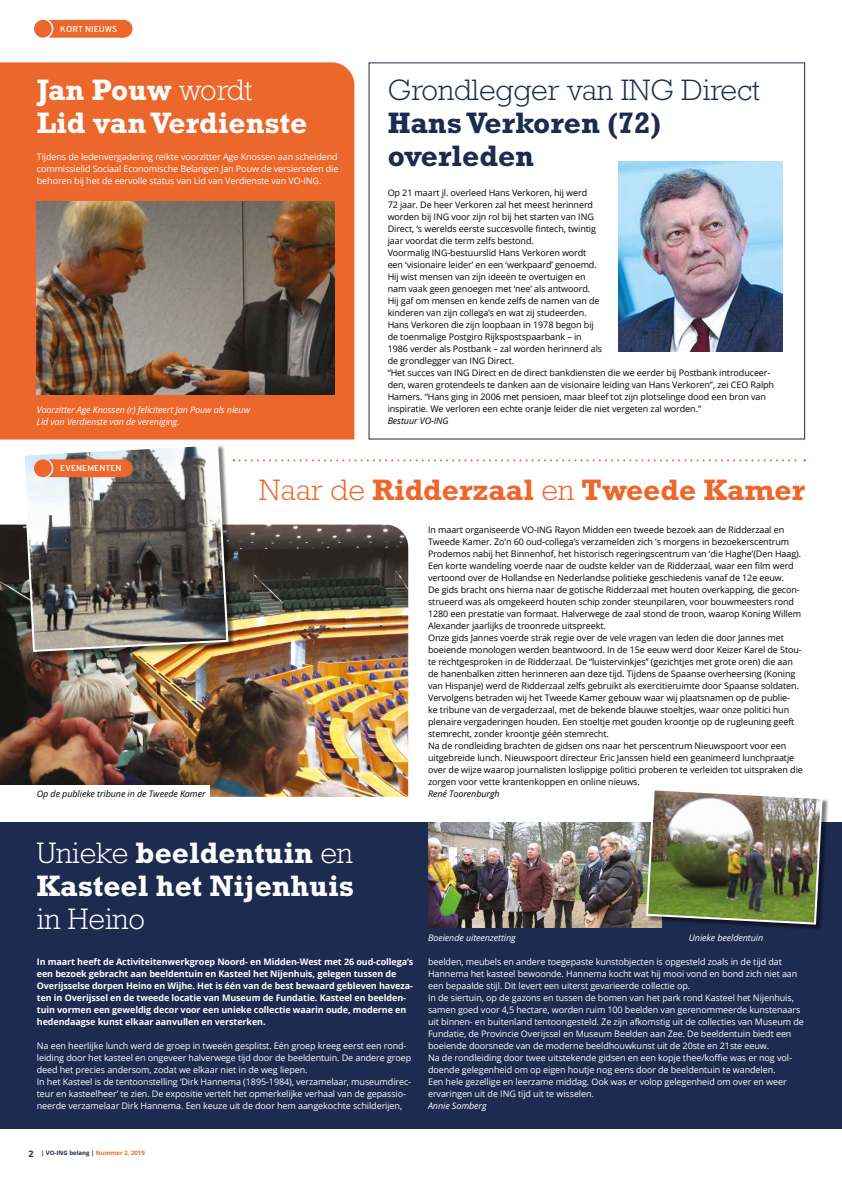
<style>
.page{position:relative;width:842px;height:1191px;background:#fff}
.page>*{position:absolute;margin:0;border:0;box-sizing:border-box;transform-origin:0 0}
.t1{font:700 30px/33px "Rockwell";color:#fff}
.t2{font:700 30px "Rockwell";color:#ec672c}
.t3{font:700 30px/33px "Rockwell";color:#1e2b51}
.t4{font:300 30px "Rockwell";color:#1e2b51}
.t5{font:300 30px "Rockwell";color:#fff}
.t6{font:9px/12px "Open Sans";letter-spacing:-.01em;color:#000}
.t7{font:9px/12px "Open Sans";letter-spacing:-.01em;color:#fff}
.t8{font:700 9px/12px "Open Sans";letter-spacing:-.01em;color:#fff}
.t9{font:italic 9px/12px "Open Sans";letter-spacing:-.01em;color:#fff}
.t10{font:italic 9px "Open Sans";letter-spacing:-.01em;color:#000}
.t11{font:8.5px "Overpass";letter-spacing:.005em;color:#fff}
.t12{font:700 6px "Open Sans";color:#1e2b51}
.s1{font-weight:300}
.s2{font-size:9px}
.s3{color:#ec672c}
</style>
<div class="page">
<div style="left:0;top:822px;width:842px;height:306px;background:#1e2b51"></div>
<div style="left:0;top:62px;width:354px;height:377px;background:#ec672c"></div>
<div style="left:115px;top:20px;width:18px;height:18px;background:#ec672c;border-radius:50%"></div>
<svg style="left:48px;top:20px;width:76px;height:18px"></svg>
<div style="left:34px;top:20px;width:18px;height:18px;background:#ec672c;border-radius:50%"></div>
<img style="left:37px;top:201px;width:297px;height:193px">
<img style="left:618px;top:162px;width:164px;height:189px">
<img style="left:428px;top:822px;width:219px;height:105px">
<div style="left:647px;top:789px;width:182px;height:142px;background:#000;opacity:.5"></div>
<img style="left:645px;top:789px;width:179px;height:136px">
<img style="left:0;top:524px;width:408px;height:273px">
<div style="left:24px;top:445px;width:211px;height:214px;background:#000;opacity:.5"></div>
<img style="left:22px;top:445px;width:207px;height:208px">
<svg style="left:233px;top:459px;width:572px;height:2px"></svg>
<div style="left:115px;top:459px;width:18px;height:18px;background:#ec672c;border-radius:50%"></div>
<svg style="left:48px;top:459px;width:76px;height:18px"></svg>
<div style="left:34px;top:459px;width:18px;height:18px;background:#ec672c;border-radius:50%"></div>
<div style="left:0;top:784px;width:210px;height:20px;background:#fff"></div>
<p class="t11" style="left:60px;top:24px;width:58px">KORT NIEUWS</p>
<h1 class="t1" style="left:37px;top:73px;width:272px">Jan Pouw <span class="s1">wordt<br></span>Lid van Verdienste</h1>
<h1 class="t4" style="left:388px;top:73px;width:374px">Grondlegger van ING Direct</h1>
<h1 class="t3" style="left:388px;top:106px;width:275px">Hans Verkoren (72) overleden</h1>
<p class="t7" style="left:37px;top:151px;width:303px;text-align:justify">Tijdens de ledenvergadering reikte voorzitter Age Knossen aan scheidend commissielid Sociaal Economische Belangen Jan Pouw de versierselen die behoren bij het de eervolle status van Lid van Verdienste van VO-ING.</p>
<p class="t9" style="left:37px;top:403px;width:215px">Voorzitter Age Knossen (r) feliciteert Jan Pouw als nieuw<br>Lid van Verdienste van de vereniging.</p>
<p class="t6" style="left:388px;top:187px;width:388px">Op 21 maart jl. overleed Hans Verkoren, hij werd<br>72 jaar. De heer Verkoren zal het meest herinnerd<br>worden bij ING voor zijn rol bij het starten van ING<br>Direct, ‘s werelds eerste succesvolle fintech, twintig<br>jaar voordat die term zelfs bestond.<br>Voormalig ING-bestuurslid Hans Verkoren wordt<br>een ‘visionaire leider’ en een ‘werkpaard’ genoemd.<br>Hij wist mensen van zijn ideeën te overtuigen en<br>nam vaak geen genoegen met ‘nee’ als antwoord.<br>Hij gaf om mensen en kende zelfs de namen van de<br>kinderen van zijn collega’s en wat zij studeerden.<br>Hans Verkoren die zijn loopbaan in 1978 begon bij<br>de toenmalige Postgiro Rijkspostspaarbank – in<br>1986 verder als Postbank – zal worden herinnerd als<br>de grondlegger van ING Direct.<br>“Het succes van ING Direct en de direct bankdiensten die we eerder bij Postbank introduceer&shy;den, waren grotendeels te danken aan de visionaire leiding van Hans Verkoren”, zei CEO Ralph Hamers. “Hans ging in 2006 met pensioen, maar bleef tot zijn plotselinge dood een bron van inspiratie. We verloren een echte oranje leider die niet vergeten zal worden.”</p>
<p class="t10" style="left:388px;top:415px;width:62px">Bestuur VO-ING</p>
<p class="t11" style="left:60px;top:463px;width:63px">EVENEMENTEN</p>
<p class="t10" style="left:37px;top:787px;width:170px">Op de publieke tribune in de Tweede Kamer</p>
<h1 class="t2" style="left:259px;top:472px;width:547px"><span class="s1">Naar de</span> Ridderzaal <span class="s1">en</span> Tweede Kamer</h1>
<p class="t6" style="left:428px;top:523px;width:376px">In maart organiseerde VO-ING Rayon Midden een tweede bezoek aan de Ridderzaal en Tweede Kamer. Zo’n 60 oud-collega’s verzamelden zich ’s morgens in bezoekerscentrum Prodemos nabij het Binnenhof, het historisch regeringscentrum van ‘die Haghe’(Den Haag).<br>Een korte wandeling voerde naar de oudste kelder van de Ridderzaal, waar een film werd vertoond over de Hollandse en Nederlandse politieke geschiedenis vanaf de 12e eeuw.<br>De gids bracht ons hierna naar de gotische Ridderzaal met houten overkapping, die gecon&shy;strueerd was als omgekeerd houten schip zonder steunpilaren, voor bouwmeesters rond 1280 een prestatie van formaat. Halverwege de zaal stond de troon, waarop Koning Willem Alexander jaarlijks de troonrede uitspreekt.<br>Onze gids Jannes voerde strak regie over de vele vragen van leden die door Jannes met boeiende monologen werden beantwoord. In de 15e eeuw werd door Keizer Karel de Stou&shy;te rechtgesproken in de Ridderzaal. De ‘’luistervinkjes’’ (gezichtjes met grote oren) die aan de hanenbalken zitten herinneren aan deze tijd. Tijdens de Spaanse overheersing (Koning van Hispanje) werd de Ridderzaal zelfs gebruikt als exercitieruimte door Spaanse soldaten.<br>Vervolgens betraden wij het Tweede Kamer gebouw waar wij plaatsnamen op de publie-<br>ke tribune van de vergaderzaal, met de bekende blauwe stoeltjes, waar onze politici hun plenaire vergaderingen houden. Een stoeltje met gouden kroontje op de rugleuning geeft stemrecht, zonder kroontje géén stemrecht.<br>Na de rondleiding brachten de gidsen ons naar het perscentrum Nieuwspoort voor een uitgebreide lunch. Nieuwspoort directeur Eric Janssen hield een geanimeerd lunchpraatje over de wijze waarop journalisten loslippige politici proberen te verleiden tot uitspraken die zorgen voor vette krantenkoppen en online nieuws.</p>
<p class="t10" style="left:428px;top:787px;width:73px">René Toorenburgh</p>
<h1 class="t1" style="left:37px;top:835px;width:319px"><span class="s1">Unieke</span> beeldentuin <span class="s1">en<br></span>Kasteel het Nijenhuis</h1>
<h1 class="t5" style="left:37px;top:901px;width:110px">in Heino</h1>
<p class="t8" style="left:37px;top:955px;width:378px">In maart heeft de Activiteitenwerkgroep Noord- en Midden-West met 26 oud-collega’s een bezoek gebracht aan beeldentuin en Kasteel het Nijenhuis, gelegen tussen de Overijsselse dorpen Heino en Wijhe. Het is één van de best bewaard gebleven haveza&shy;ten in Overijssel en de tweede locatie van Museum de Fundatie. Kasteel en beelden&shy;tuin vormen een geweldig decor voor een unieke collectie waarin oude, moderne en hedendaagse kunst elkaar aanvullen en versterken.</p>
<p class="t7" style="left:37px;top:1039px;width:376px">Na een heerlijke lunch werd de groep in tweeën gesplitst. Eén groep kreeg eerst een rond&shy;leiding door het kasteel en ongeveer halverwege tijd door de beeldentuin. De andere groep deed het precies andersom, zodat we elkaar niet in de weg liepen.<br>In het Kasteel is de tentoonstelling ‘Dirk Hannema (1895-1984), verzamelaar, museumdirec&shy;teur en kasteelheer’ te zien. De expositie vertelt het opmerkelijke verhaal van de gepassio&shy;neerde verzamelaar Dirk Hannema. Een keuze uit de door hem aangekochte schilderijen,</p>
<p class="t9" style="left:428px;top:931px;width:89px">Boeiende uiteenzetting</p>
<p class="t9" style="left:689px;top:931px;width:76px">Unieke beeldentuin</p>
<p class="t7" style="left:428px;top:955px;width:377px">beelden, meubels en andere toegepaste kunstobjecten is opgesteld zoals in de tijd dat Hannema het kasteel bewoonde. Hannema kocht wat hij mooi vond en bond zich niet aan een bepaalde stijl. Dit levert een uiterst gevarieerde collectie op.<br>In de siertuin, op de gazons en tussen de bomen van het park rond Kasteel het Nijenhuis, samen goed voor 4,5 hectare, worden ruim 100 beelden van gerenommeerde kunstenaars uit binnen- en buitenland tentoongesteld. Ze zijn afkomstig uit de collecties van Museum de Fundatie, de Provincie Overijssel en Museum Beelden aan Zee. De beeldentuin biedt een boeiende doorsnede van de moderne beeldhouwkunst uit de 20ste en 21ste eeuw.<br>Na de rondleiding door twee uitstekende gidsen en een kopje thee/koffie was er nog vol&shy;doende gelegenheid om op eigen houtje nog eens door de beeldentuin te wandelen.<br>Een hele gezellige en leerzame middag. Ook was er volop gelegenheid om over en weer ervaringen uit de ING tijd uit te wisselen.</p>
<p class="t9" style="left:428px;top:1099px;width:60px">Annie Somberg</p>
<p class="t12" style="left:28px;top:1148px;width:118px"><span class="s2">2</span> | VO-ING belang | <span class="s3">Nummer 2, 2019</span></p>
</div>
